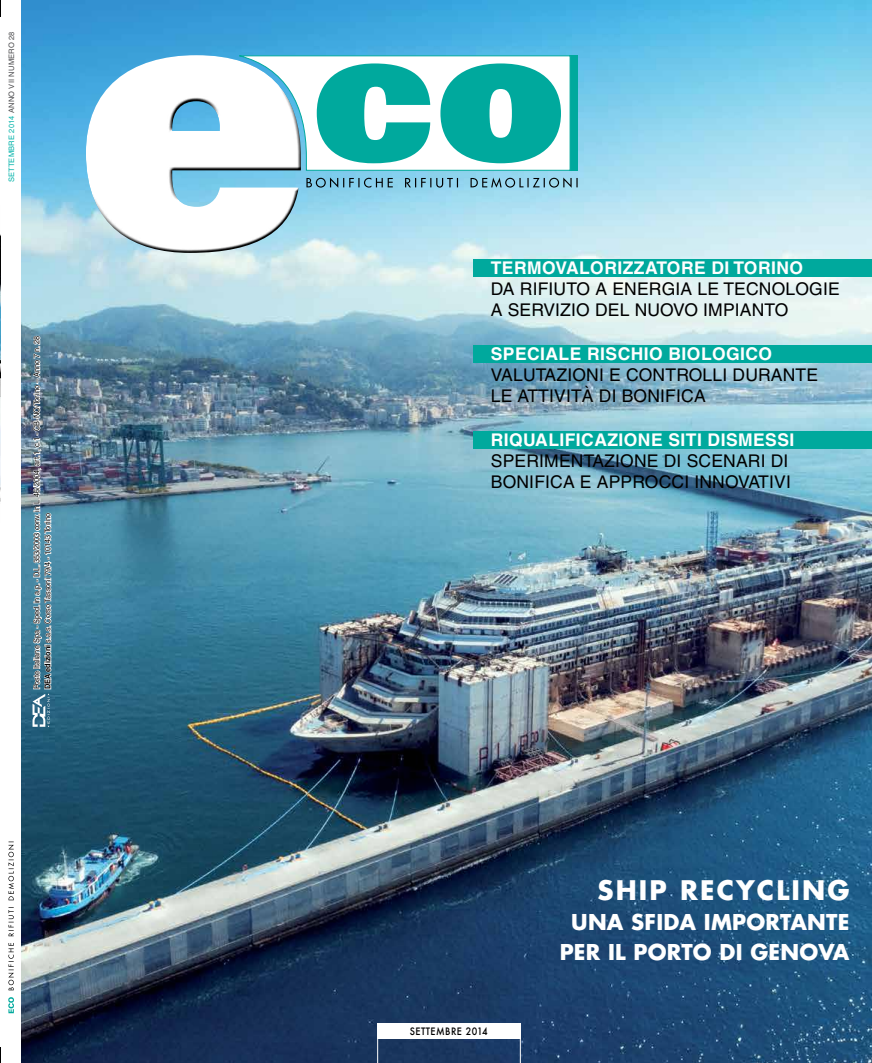
<style>
.page{position:relative;width:872px;height:1063px;background:#fff}
.page>*{position:absolute;margin:0;border:0;box-sizing:border-box;transform-origin:0 0}
.t1{font:700 26.25px "Futura";letter-spacing:.08em;color:#fff}
.t2{font:700 21.25px/30px "Futura";letter-spacing:.01em;color:#fff;text-align:center}
.t3{font:17.5px/21px "Helvetica";letter-spacing:.01em;color:#000}
.t4{font:700 17.5px "Helvetica";letter-spacing:.025em;color:#fff}
.t5{font:500 10px "Futura";letter-spacing:.05em;color:#000;scale:.9 1}
.t6{font:8.12px/11px "Helvetica";color:#000;scale:.9 1}
.t7{font:7.5px "Helvetica";letter-spacing:.025em;color:#4d4d4f}
.s1{color:#00b2a9}
.s2{font-weight:700}
</style>
<div class="page">
<img style="left:0;top:234px;width:1px;height:268px">
<img style="left:21px;top:0;width:850px;height:1063px">
<img style="left:32px;top:335px;width:20px;height:392px">
<div style="left:473px;top:345px;width:398px;height:18px;background:#00a99d"></div>
<div style="left:473px;top:259px;width:398px;height:17px;background:#00a99d"></div>
<div style="left:473px;top:431px;width:398px;height:18px;background:#00a99d"></div>
<div style="left:377px;top:1023px;width:143px;height:16px;background:#fff"></div>
<hr style="left:377px;top:1025px;width:1px;height:38px;background:#fff">
<hr style="left:520px;top:1025px;width:1px;height:38px;background:#fff">
<div style="left:569px;top:56px;width:8px;height:115px;background:#00a99d"></div>
<svg style="left:302px;top:55px;width:268px;height:116px"></svg>
<svg style="left:85px;top:55px;width:217px;height:155px"></svg>
<svg style="left:91px;top:83px;width:212px;height:172px"></svg>
<svg style="left:317px;top:63px;width:244px;height:100px"></svg>
<svg style="left:306px;top:178px;width:271px;height:10px;background:#72a7bc"></svg>
<svg style="left:8px;top:997px;width:6px;height:16px"></svg>
<svg style="left:8px;top:842px;width:6px;height:148px"></svg>
<p class="t7" style="left:7px;top:182px;width:152px;rotate:-90deg"><span class="s1">settembre 2014</span> anno vII numero 28</p>
<p class="t4" style="left:490px;top:257px;width:314px">TERMOVALORIZZATORE DI TORINO</p>
<p class="t3" style="left:490px;top:278px;width:350px">DA RIFIUTO A ENERGIA le TECNOLOGIE<br>A SERVIZIO DEL NUOVO IMPIANTO</p>
<p class="t6" style="left:31px;top:689px;width:394px;rotate:-90deg">Poste Italiane Spa - Sped. in a.p. - D.L. 353/2003 conv. in L. 46/2004, art.1, c.1 - CB-NO/Torino – Anno 7 n. 28<br><span class="s2">DEA edizioni</span> s.a.s. Corso Tassoni 79/4 - 10143 Torino</p>
<p class="t4" style="left:490px;top:343px;width:283px">SPECIALE RISCHIO BIOLOGICO</p>
<p class="t3" style="left:490px;top:365px;width:329px">VALUTAZIONI E CONTROLLI DURANTE<br>LE ATTIVITÀ DI BONIFICA</p>
<p class="t4" style="left:490px;top:430px;width:305px">RIQUALIFICAZIONE SITI DISMESSI</p>
<p class="t3" style="left:490px;top:451px;width:301px">SPERIMENTAZIONE DI SCENARI DI<br>BONIFICA E APPROCCI INNOVATIVI</p>
<p class="t5" style="left:410px;top:1025px;width:88px">SETTEMBRE 2014</p>
<h1 class="t1" style="left:597px;top:872px;width:253px">SHIP RECYCLING</h1>
<p class="t2" style="left:559px;top:906px;width:291px">UNA SFIDA IMPORTANTE<br>PER IL PORTO DI GENOVA</p>
</div>
